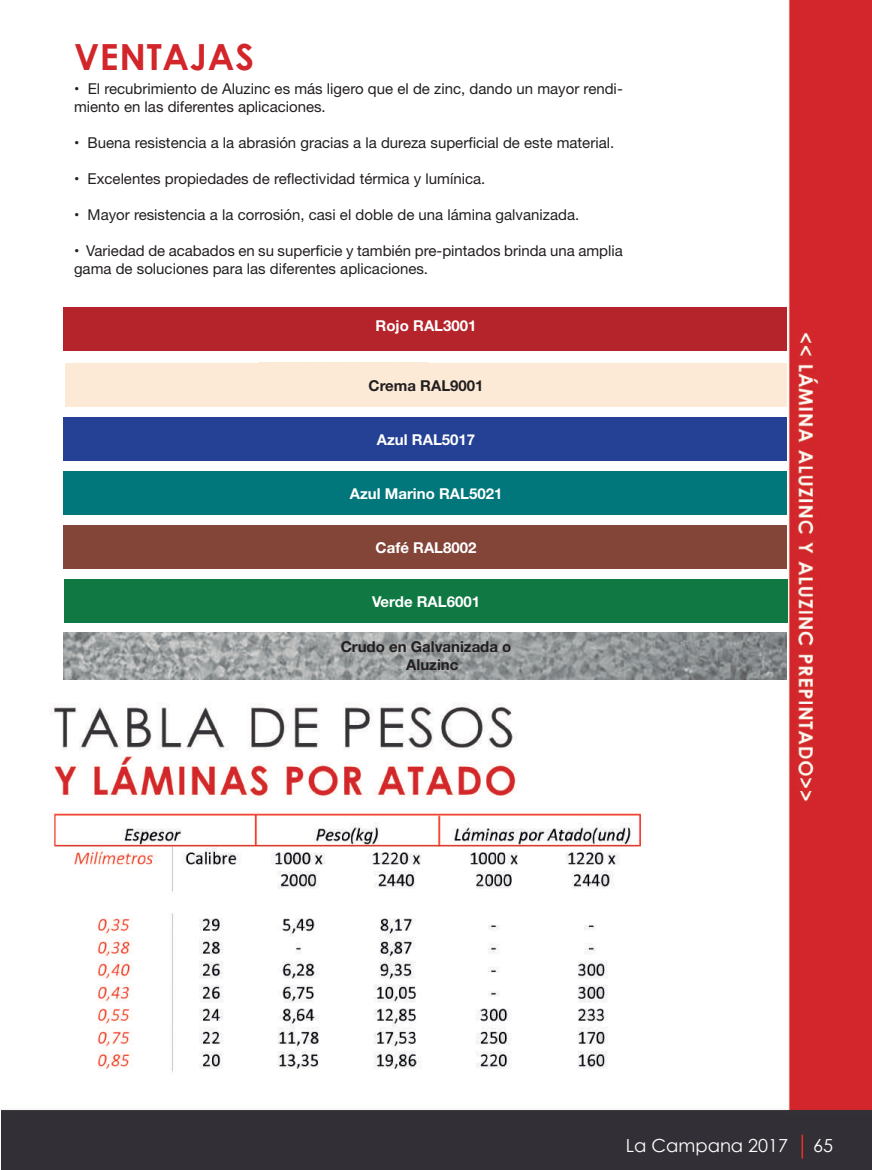
<style>
.page{position:relative;width:872px;height:1170px;background:#fff}
.page>*{position:absolute;margin:0;border:0;box-sizing:border-box;transform-origin:0 0}
.t1{font:700 36px "Century Gothic";letter-spacing:.02em;color:#d2262b}
.t2{font:18px "Century Gothic";color:#fff}
.t3{font:15px/18px "Helvetica Neue";color:#231f20}
.t4{font:700 15px "Helvetica Neue";color:#fff}
.t5{font:700 15px/18px "Helvetica Neue";color:#231f20}
</style>
<div class="page">
<img style="left:1px;top:0;width:871px;height:1169px">
<div style="left:63px;top:77px;width:723px;height:209px;background:#fff;border-radius:18px"></div>
<div style="left:0;top:295px;width:787px;height:404px;background:#fff"></div>
<div style="left:64px;top:307px;width:723px;height:44px;background:#b5242b"></div>
<div style="left:65px;top:363px;width:722px;height:44px;background:#fcead6"></div>
<div style="left:64px;top:417px;width:723px;height:44px;background:#244195"></div>
<div style="left:64px;top:471px;width:723px;height:44px;background:#02777b"></div>
<div style="left:63px;top:525px;width:723px;height:43px;background:#844539"></div>
<div style="left:64px;top:579px;width:723px;height:43px;background:#107843"></div>
<img style="left:64px;top:632px;width:723px;height:47px">
<hr style="left:801px;top:1134px;width:2px;height:24px;background:#ee2e22">
<h1 class="t1" style="left:74px;top:29px;width:182px">VENTAJAS</h1>
<p class="t3" style="left:74px;top:80px;width:550px">• El recubrimiento de Aluzinc es más ligero que el de zinc, dando un mayor rendi&shy;miento en las diferentes aplicaciones.</p>
<p class="t3" style="left:74px;top:134px;width:542px">• Buena resistencia a la abrasión gracias a la dureza superficial de este material.</p>
<p class="t3" style="left:74px;top:170px;width:413px">• Excelentes propiedades de reflectividad térmica y lumínica.</p>
<p class="t3" style="left:74px;top:206px;width:507px">• Mayor resistencia a la corrosión, casi el doble de una lámina galvanizada.</p>
<p class="t3" style="left:74px;top:242px;width:550px">• Variedad de acabados en su superficie y también pre-pintados brinda una amplia gama de soluciones para las diferentes aplicaciones.</p>
<p class="t4" style="left:376px;top:314px;width:102px">Rojo RAL3001</p>
<p class="t5" style="left:368px;top:377px;width:117px">Crema RAL9001</p>
<p class="t4" style="left:377px;top:428px;width:100px">Azul RAL5017</p>
<p class="t4" style="left:350px;top:482px;width:154px">Azul Marino RAL5021</p>
<p class="t4" style="left:376px;top:536px;width:102px">Café RAL8002</p>
<p class="t4" style="left:372px;top:590px;width:110px">Verde RAL6001</p>
<p class="t5" style="left:406px;top:638px;width:107px;text-indent:-65px">Crudo en Galvanizada o<br>Aluzinc</p>
<p class="t2" style="left:626px;top:1132px;width:164px">La Campana 2017</p>
<p class="t2" style="left:813px;top:1132px;width:21px">65</p>
</div>
